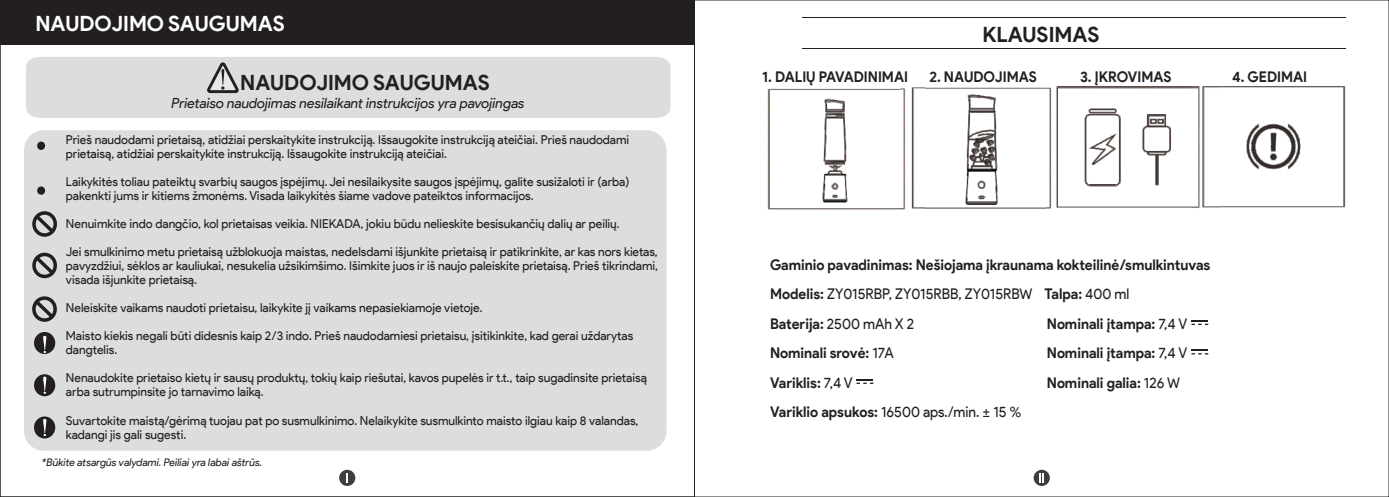
<style>
.page{position:relative;width:1389px;height:497px;background:#fff}
.page>*{position:absolute;margin:0;border:0;box-sizing:border-box;transform-origin:0 0}
.t1{font:700 21px "Product Sans";color:#231f20}
.t2{font:700 21px "Product Sans";color:#fff}
.t3{font:700 14.7px/29.4px "Product Sans";color:#231f20;scale:.95 1}
.t4{font:14.7px "Product Sans";color:#231f20;scale:.95 1}
.t5{font:italic 14px "Product Sans";letter-spacing:-.005em;color:#231f20}
.t6{font:12.25px/14px "Product Sans";color:#231f20}
.t7{font:italic 10.5px "Product Sans";color:#231f20}
.s1{font-weight:400}
.s2{font-weight:700}
</style>
<div class="page">
<div style="left:24px;top:130px;width:643px;height:320px;background:#dcdddf;border-radius:20px"></div>
<div style="left:0;top:0;width:694px;height:45px;background:#231f20"></div>
<svg style="left:37px;top:141px;width:8px;height:9px"></svg>
<svg style="left:37px;top:186px;width:8px;height:8px"></svg>
<div style="left:26px;top:57px;width:644px;height:61px;background:#dcdddf"></div>
<svg style="left:32px;top:211px;width:25px;height:25px"></svg>
<div style="left:32px;top:252px;width:25px;height:26px;border:4px solid #231f20;border-radius:50%"></div>
<svg style="left:32px;top:252px;width:25px;height:25px"></svg>
<div style="left:34px;top:331px;width:21px;height:22px;background:#231f20;border-radius:50%"></div>
<svg style="left:43px;top:335px;width:3px;height:17px"></svg>
<div style="left:34px;top:374px;width:21px;height:21px;background:#231f20;border-radius:50%"></div>
<svg style="left:43px;top:376px;width:3px;height:17px"></svg>
<div style="left:34px;top:416px;width:21px;height:22px;background:#231f20;border-radius:50%"></div>
<svg style="left:43px;top:418px;width:3px;height:17px"></svg>
<div style="left:339px;top:469px;width:16px;height:16px;background:#3e3e3f;border-radius:50%"></div>
<svg style="left:346px;top:473px;width:2px;height:9px"></svg>
<div style="left:1034px;top:469px;width:16px;height:16px;background:#3e3e3f;border-radius:50%"></div>
<hr style="left:802px;top:48px;width:544px;height:1px;background:#231f20">
<hr style="left:802px;top:17px;width:544px;height:1px;background:#231f20">
<svg style="left:1039px;top:473px;width:5px;height:9px"></svg>
<svg style="left:32px;top:296px;width:25px;height:25px"></svg>
<svg style="left:205px;top:60px;width:36px;height:35px"></svg>
<svg style="left:1191px;top:320px;width:17px;height:4px"></svg>
<svg style="left:1191px;top:349px;width:17px;height:5px"></svg>
<svg style="left:857px;top:379px;width:16px;height:4px"></svg>
<img style="left:767px;top:87px;width:579px;height:123px">
<h1 class="t2" style="left:35px;top:10px;width:251px">NAUDOJIMO SAUGUMAS</h1>
<h1 class="t1" style="left:240px;top:69px;width:251px">NAUDOJIMO SAUGUMAS</h1>
<p class="t5" style="left:171px;top:95px;width:355px">Prietaiso naudojimas nesilaikant instrukcijos yra pavojingas</p>
<p class="t6" style="left:66px;top:132px;width:565px">Prieš naudodami prietaisą, atidžiai perskaitykite instrukciją. Išsaugokite instrukciją ateičiai. Prieš naudodami prietaisą, atidžiai perskaitykite instrukciją. Išsaugokite instrukciją ateičiai.</p>
<p class="t6" style="left:66px;top:174px;width:565px">Laikykitės toliau pateiktų svarbių saugos įspėjimų. Jei nesilaikysite saugos įspėjimų, galite susižaloti ir (arba) pakenkti jums ir kitiems žmonėms. Visada laikykitės šiame vadove pateiktos informacijos.</p>
<p class="t6" style="left:66px;top:216px;width:555px">Nenuimkite indo dangčio, kol prietaisas veikia. NIEKADA, jokiu būdu nelieskite besisukančių dalių ar peilių.</p>
<p class="t6" style="left:66px;top:244px;width:594px;text-align:justify">Jei smulkinimo metu prietaisą užblokuoja maistas, nedelsdami išjunkite prietaisą ir patikrinkite, ar kas nors kietas, pavyzdžiui, sėklos ar kauliukai, nesukelia užsikimšimo. Išimkite juos ir iš naujo paleiskite prietaisą. Prieš tikrindami, visada išjunkite prietaisą.</p>
<p class="t6" style="left:66px;top:300px;width:418px">Neleiskite vaikams naudoti prietaisu, laikykite jį vaikams nepasiekiamoje vietoje.</p>
<p class="t6" style="left:66px;top:328px;width:569px">Maisto kiekis negali būti didesnis kaip 2/3 indo. Prieš naudodamiesi prietaisu, įsitikinkite, kad gerai uždarytas dangtelis.</p>
<p class="t6" style="left:66px;top:370px;width:582px">Nenaudokite prietaiso kietų ir sausų produktų, tokių kaip riešutai, kavos pupelės ir t.t., taip sugadinsite prietaisą arba sutrumpinsite jo tarnavimo laiką.</p>
<p class="t6" style="left:66px;top:412px;width:574px">Suvartokite maistą/gėrimą tuojau pat po susmulkinimo. Nelaikykite susmulkinto maisto ilgiau kaip 8 valandas, kadangi jis gali sugesti.</p>
<p class="t7" style="left:42px;top:455px;width:222px">*Būkite atsargūs valydami. Peiliai yra labai aštrūs.</p>
<h1 class="t1" style="left:983px;top:21px;width:119px">KLAUSIMAS</h1>
<p class="t3" style="left:762px;top:62px;width:155px">1. DALIŲ PAVADINIMAI</p>
<p class="t3" style="left:929px;top:62px;width:115px">2. NAUDOJIMAS</p>
<p class="t3" style="left:1080px;top:62px;width:98px">3. ĮKROVIMAS</p>
<p class="t3" style="left:1232px;top:62px;width:80px">4. GEDIMAI</p>
<p class="t3" style="left:770px;top:250px;width:465px">Gaminio pavadinimas: Nešiojama įkraunama kokteilinė/smulkintuvas<br>Modelis: <span class="s1">ZY015RBP, ZY015RBB, ZY015RBW</span> Talpa: <span class="s1">400 ml<br></span>Baterija: <span class="s1">2500 mAh X 2</span></p>
<p class="t3" style="left:1047px;top:308px;width:149px">Nominali įtampa: <span class="s1">7,4 V</span></p>
<p class="t3" style="left:770px;top:338px;width:132px">Nominali srovė: <span class="s1">17A</span></p>
<p class="t3" style="left:1047px;top:338px;width:149px">Nominali įtampa: <span class="s1">7,4 V</span></p>
<p class="t3" style="left:770px;top:367px;width:89px">Variklis: <span class="s1">7,4 V</span></p>
<p class="t3" style="left:1047px;top:367px;width:142px">Nominali galia: <span class="s1">126 W</span></p>
<p class="t4" style="left:770px;top:403px;width:266px"><span class="s2">Variklio apsukos:</span> 16500 aps./min. ± 15 %</p>
</div>
